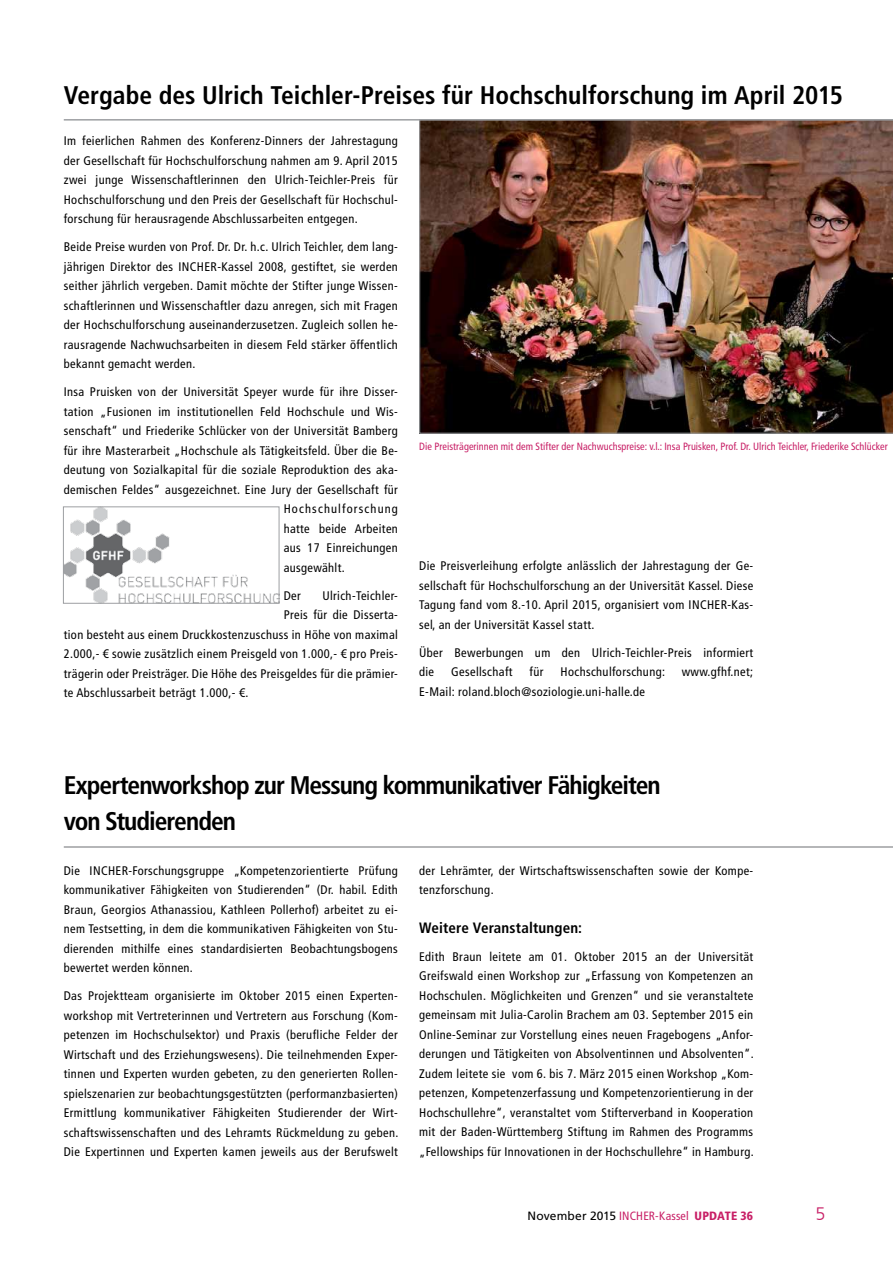
<style>
.page{position:relative;width:893px;height:1263px;background:#fff}
.page>*{position:absolute;margin:0;border:0;box-sizing:border-box;transform-origin:0 0}
.t1{font:700 condensed 25.5px/36px "Frutiger LT Com";letter-spacing:-.035em;color:#000}
.t2{font:700 condensed 25.5px "Frutiger LT Com";color:#000}
.t3{font:300 18px "Frutiger LT Com";color:#c81f66}
.t4{font:700 condensed 15px "Frutiger LT Com";letter-spacing:.01em;color:#000}
.t5{font:condensed 12.45px/19.5px "Frutiger LT Com";letter-spacing:.03em;color:#000;text-align:justify}
.t6{font:condensed 12.45px "Frutiger LT Com";letter-spacing:.09em;color:#000}
.t7{font:condensed 12px "Frutiger LT Com";letter-spacing:.015em;color:#c81f66}
.t8{font:condensed 10.5px "Frutiger LT Com";letter-spacing:.005em;color:#c81f66}
.s1{font-stretch:normal;color:#000}
.s2{font-weight:900}
</style>
<div class="page">
<img style="left:419px;top:121px;width:474px;height:313px">
<img style="left:65px;top:508px;width:212px;height:94px">
<div style="left:63px;top:506px;width:216px;height:98px;border:1px solid #9d9fa2"></div>
<hr style="left:64px;top:119px;width:829px;height:2px;background:#9d9fa2">
<hr style="left:64px;top:846px;width:829px;height:2px;background:#9d9fa2">
<h1 class="t2" style="left:64px;top:80px;width:781px">Vergabe des Ulrich Teichler-Preises für Hochschulforschung im April 2015</h1>
<p class="t5" style="left:64px;top:131px;width:336px">Im feierlichen Rahmen des Konferenz-Dinners der Jahrestagung der Gesellschaft für Hochschulforschung nahmen am 9. April 2015 zwei junge Wissenschaftlerinnen den Ulrich-Teichler-Preis für Hochschulforschung und den Preis der Gesellschaft für Hochschul&shy;forschung für herausragende Abschlussarbeiten entgegen.</p>
<p class="t5" style="left:64px;top:237px;width:336px">Beide Preise wurden von Prof. Dr. Dr. h.c. Ulrich Teichler, dem lang&shy;jährigen Direktor des INCHER-Kassel 2008, gestiftet, sie werden seither jährlich vergeben. Damit möchte der Stifter junge Wissen&shy;schaftlerinnen und Wissenschaftler dazu anregen, sich mit Fragen der Hochschulforschung auseinanderzusetzen. Zugleich sollen he&shy;rausragende Nachwuchsarbeiten in diesem Feld stärker öffentlich bekannt gemacht werden.</p>
<p class="t5" style="left:64px;top:382px;width:336px">Insa Pruisken von der Universität Speyer wurde für ihre Disser-</p>
<p class="t5" style="left:64px;top:402px;width:336px">tation „Fusionen im institutionellen Feld Hochschule und Wis-</p>
<p class="t5" style="left:64px;top:421px;width:336px">senschaft“ und Friederike Schlücker von der Universität Bamberg</p>
<p class="t5" style="left:64px;top:441px;width:336px">für ihre Masterarbeit „Hochschule als Tätigkeitsfeld. Über die Be-</p>
<p class="t5" style="left:64px;top:460px;width:336px">deutung von Sozialkapital für die soziale Reproduktion des aka-</p>
<p class="t5" style="left:64px;top:480px;width:336px">demischen Feldes“ ausgezeichnet. Eine Jury der Gesellschaft für</p>
<p class="t6" style="left:284px;top:501px;width:116px">Hochschulforschung</p>
<p class="t5" style="left:284px;top:519px;width:116px">hatte beide Arbeiten</p>
<p class="t5" style="left:284px;top:538px;width:116px">aus 17 Einreichungen</p>
<p class="t5" style="left:284px;top:558px;width:63px">ausgewählt.</p>
<p class="t5" style="left:284px;top:586px;width:19px">Der</p>
<p class="t5" style="left:322px;top:586px;width:77px">Ulrich-Teichler-</p>
<p class="t5" style="left:284px;top:605px;width:116px">Preis für die Disserta-</p>
<p class="t5" style="left:64px;top:625px;width:336px">tion besteht aus einem Druckkostenzuschuss in Höhe von maximal</p>
<p class="t5" style="left:64px;top:644px;width:336px">2.000,- € sowie zusätzlich einem Preisgeld von 1.000,- € pro Preis-</p>
<p class="t5" style="left:64px;top:664px;width:336px">trägerin oder Preisträger. Die Höhe des Preisgeldes für die prämier-</p>
<p class="t5" style="left:64px;top:683px;width:186px">te Abschlussarbeit beträgt 1.000,- €.</p>
<p class="t8" style="left:419px;top:440px;width:470px">Die Preisträgerinnen mit dem Stifter der Nachwuchspreise: v.l.: Insa Pruisken, Prof. Dr. Ulrich Teichler, Friederike Schlücker</p>
<p class="t5" style="left:419px;top:556px;width:336px">Die Preisverleihung erfolgte anlässlich der Jahrestagung der Ge&shy;sellschaft für Hochschulforschung an der Universität Kassel. Diese Tagung fand vom 8.-10. April 2015, organisiert vom INCHER-Kas&shy;sel, an der Universität Kassel statt.</p>
<p class="t5" style="left:419px;top:643px;width:336px">Über Bewerbungen um den Ulrich-Teichler-Preis informiert die</p>
<p class="t5" style="left:451px;top:662px;width:63px">Gesellschaft</p>
<p class="t5" style="left:530px;top:662px;width:15px">für</p>
<p class="t5" style="left:561px;top:662px;width:106px">Hochschulforschung:</p>
<p class="t5" style="left:682px;top:662px;width:73px">www.gfhf.net;</p>
<p class="t5" style="left:419px;top:682px;width:227px">E-Mail: roland.bloch@soziologie.uni-halle.de</p>
<h1 class="t1" style="left:64px;top:767px;width:599px">Expertenworkshop zur Messung kommunikativer Fähigkeiten von Studierenden</h1>
<p class="t5" style="left:64px;top:860px;width:336px">Die INCHER-Forschungsgruppe „Kompetenzorientierte Prüfung kommunikativer Fähigkeiten von Studierenden“ (Dr. habil. Edith Braun, Georgios Athanassiou, Kathleen Pollerhof) arbeitet zu ei&shy;nem Testsetting, in dem die kommunikativen Fähigkeiten von Stu&shy;dierenden mithilfe eines standardisierten Beobachtungsbogens bewertet werden können.</p>
<p class="t5" style="left:64px;top:986px;width:336px">Das Projektteam organisierte im Oktober 2015 einen Experten&shy;workshop mit Vertreterinnen und Vertretern aus Forschung (Kom&shy;petenzen im Hochschulsektor) und Praxis (berufliche Felder der Wirtschaft und des Erziehungswesens). Die teilnehmenden Exper&shy;tinnen und Experten wurden gebeten, zu den generierten Rollen&shy;spielszenarien zur beobachtungsgestützten (performanzbasierten)<br>Ermittlung kommunikativer Fähigkeiten Studierender der Wirt&shy;schaftswissenschaften und des Lehramts Rückmeldung zu geben.<br>Die Expertinnen und Experten kamen jeweils aus der Berufswelt</p>
<p class="t5" style="left:419px;top:860px;width:336px">der Lehrämter, der Wirtschaftswissenschaften sowie der Kompe&shy;tenzforschung.</p>
<p class="t4" style="left:419px;top:918px;width:164px">Weitere Veranstaltungen:</p>
<p class="t5" style="left:419px;top:946px;width:336px">Edith Braun leitete am 01. Oktober 2015 an der Universität Greifswald einen Workshop zur „Erfassung von Kompetenzen an Hochschulen. Möglichkeiten und Grenzen“ und sie veranstaltete gemeinsam mit Julia-Carolin Brachem am 03. September 2015 ein Online-Seminar zur Vorstellung eines neuen Fragebogens „Anfor&shy;derungen und Tätigkeiten von Absolventinnen und Absolventen“.<br>Zudem leitete sie vom 6. bis 7. März 2015 einen Workshop „Kom&shy;petenzen, Kompetenzerfassung und Kompetenzorientierung in der Hochschullehre“, veranstaltet vom Stifterverband in Kooperation mit der Baden-Württemberg Stiftung im Rahmen des Programms „Fellowships für Innovationen in der Hochschullehre“ in Hamburg.</p>
<p class="t7" style="left:528px;top:1208px;width:227px"><span class="s1">November 2015</span> INCHER-Kassel <span class="s2">UPDATE 36</span></p>
<h2 class="t3" style="left:815px;top:1203px;width:12px">5</h2>
</div>
